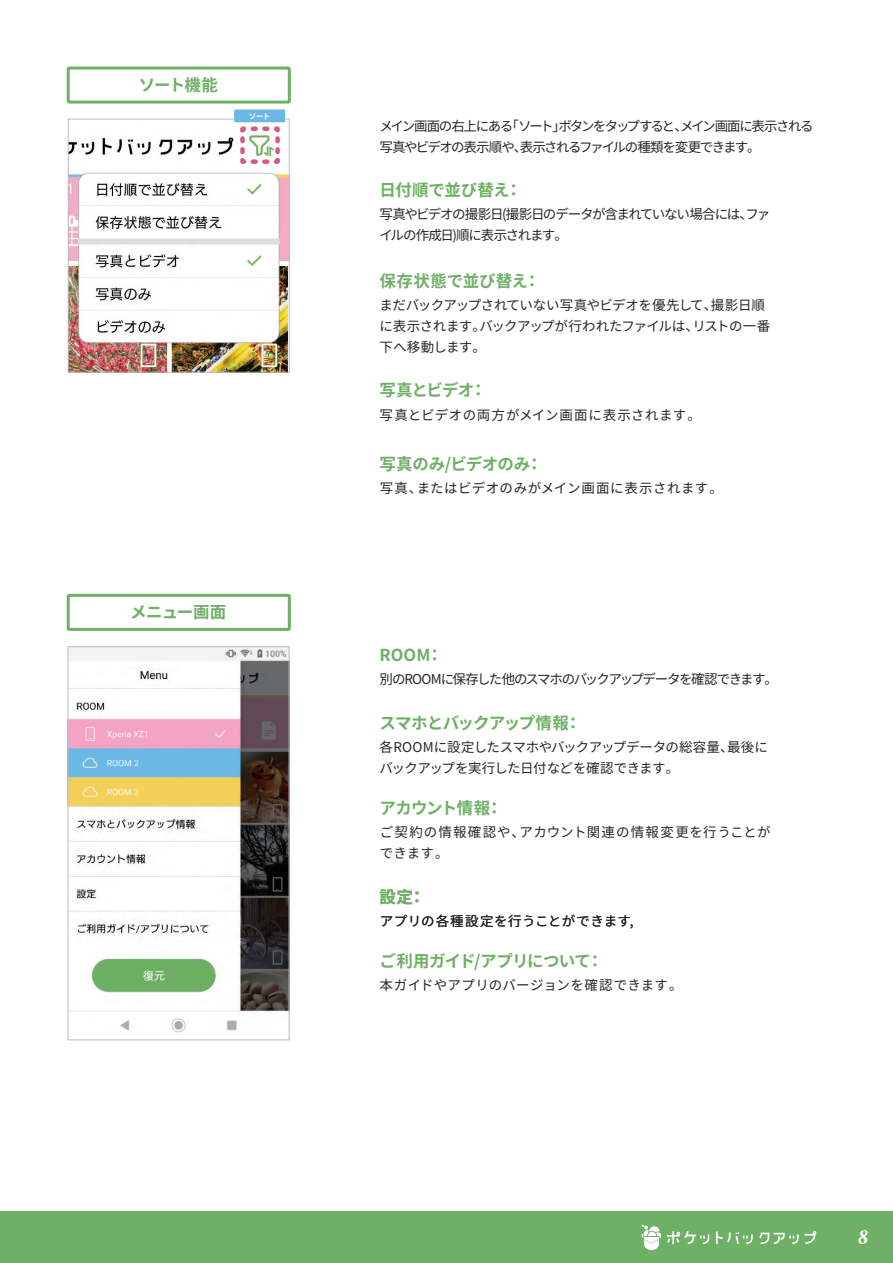
<style>
.page{position:relative;width:893px;height:1263px;background:#fff}
.page>*{position:absolute;margin:0;border:0;box-sizing:border-box;transform-origin:0 0}
.t1{font:18px "Lobster";color:#fff}
.t2{font:700 16.5px "Noto Sans CJ Kjp";letter-spacing:-.03em;color:#6eb065}
.t3{font:700 16.5px "Noto Sans CJ Kjp";color:#6eb065}
.t4{font:700 16.5px "Noto Sans CJ Kjp";letter-spacing:-.01em;color:#6eb065}
.t5{font:13.5px/21px "Noto Sans CJ Kjp";letter-spacing:-.04em;color:#282526}
.t6{font:13.5px/21px "Noto Sans CJ Kjp";letter-spacing:-.12em;color:#282526}
.t7{font:13.5px "Noto Sans CJ Kjp";letter-spacing:.03em;color:#282526}
.t8{font:13.5px/21px "Noto Sans CJ Kjp";letter-spacing:-.095em;color:#282526}
.t9{font:13.5px "Noto Sans CJ Kjp";letter-spacing:-.1em;color:#282526}
.t10{font:13.5px/21px "Noto Sans CJ Kjp";letter-spacing:.055em;color:#282526}
.t11{font:13.5px "Noto Sans CJ Kjp";letter-spacing:.015em;color:#282526}
.t12{font:700 7.5px "Noto Sans CJ Kjp";color:#fff}
</style>
<div class="page">
<div style="left:0;top:1212px;width:893px;height:51px;background:#6eb065"></div>
<svg style="left:641px;top:1225px;width:20px;height:25px"></svg>
<svg style="left:667px;top:1231px;width:42px;height:13px"></svg>
<svg style="left:716px;top:1231px;width:37px;height:13px"></svg>
<svg style="left:759px;top:1231px;width:57px;height:13px"></svg>
<img style="left:70px;top:648px;width:217px;height:385px">
<div style="left:68px;top:646px;width:221px;height:394px;border:1px solid #bcbdc0"></div>
<div style="left:67px;top:594px;width:224px;height:37px;border:3px solid #6eb064"></div>
<img style="left:70px;top:137px;width:218px;height:234px">
<div style="left:68px;top:119px;width:222px;height:254px;border:1px solid #bcbdc0"></div>
<div style="left:67px;top:67px;width:224px;height:37px;border:3px solid #6eb064"></div>
<svg style="left:235px;top:126px;width:50px;height:43px"></svg>
<div style="left:234px;top:109px;width:52px;height:14px;border:1px solid #fff"></div>
<div style="left:234px;top:110px;width:51px;height:12px;background:#6db7e6"></div>
<p class="t2" style="left:139px;top:76px;width:80px">ソート機能</p>
<p class="t12" style="left:249px;top:112px;width:23px">ソート</p>
<p class="t2" style="left:130px;top:603px;width:98px">メニュー画面</p>
<p class="t6" style="left:380px;top:116px;width:435px">メイン画面の右上にある「ソート」ボタンをタップすると、メイン画面に表示される写真やビデオの表示順や、表示されるファイルの種類を変更できます。</p>
<p class="t4" style="left:380px;top:180px;width:144px">日付順で並び替え：</p>
<p class="t8" style="left:380px;top:204px;width:392px">写真やビデオの撮影日(撮影日のデータが含まれていない場合には、ファイルの作成日)順に表示されます。</p>
<p class="t3" style="left:380px;top:271px;width:162px">保存状態で並び替え：</p>
<p class="t5" style="left:380px;top:295px;width:392px">まだバックアップされていない写真やビデオを優先して、撮影日順に表示されます。バックアップが行われたファイルは、リストの一番下へ移動します。</p>
<p class="t2" style="left:380px;top:381px;width:109px">写真とビデオ：</p>
<p class="t7" style="left:380px;top:407px;width:323px">写真とビデオの両方がメイン画面に表示されます。</p>
<p class="t2" style="left:380px;top:454px;width:165px">写真のみ/ビデオのみ：</p>
<p class="t7" style="left:380px;top:480px;width:345px">写真、またはビデオのみがメイン画面に表示されます。</p>
<p class="t2" style="left:380px;top:645px;width:65px">ROOM：</p>
<p class="t9" style="left:380px;top:672px;width:400px">別のROOMに保存した他のスマホのバックアップデータを確認できます。</p>
<p class="t2" style="left:380px;top:713px;width:203px">スマホとバックアップ情報：</p>
<p class="t5" style="left:380px;top:737px;width:390px">各ROOMに設定したスマホやバックアップデータの総容量、最後にバックアップを実行した日付などを確認できます。</p>
<p class="t2" style="left:380px;top:799px;width:125px">アカウント情報：</p>
<p class="t10" style="left:380px;top:822px;width:393px">ご契約の情報確認や、アカウント関連の情報変更を行うことができます。</p>
<p class="t2" style="left:380px;top:888px;width:47px">設定：</p>
<p class="t7" style="left:380px;top:914px;width:255px">アプリの各種設定を行うことができます,</p>
<p class="t2" style="left:380px;top:952px;width:225px">ご利用ガイド/アプリについて：</p>
<p class="t11" style="left:380px;top:978px;width:305px">本ガイドやアプリのバージョンを確認できます。</p>
<h1 class="t1" style="left:858px;top:1226px;width:11px">8</h1>
</div>
